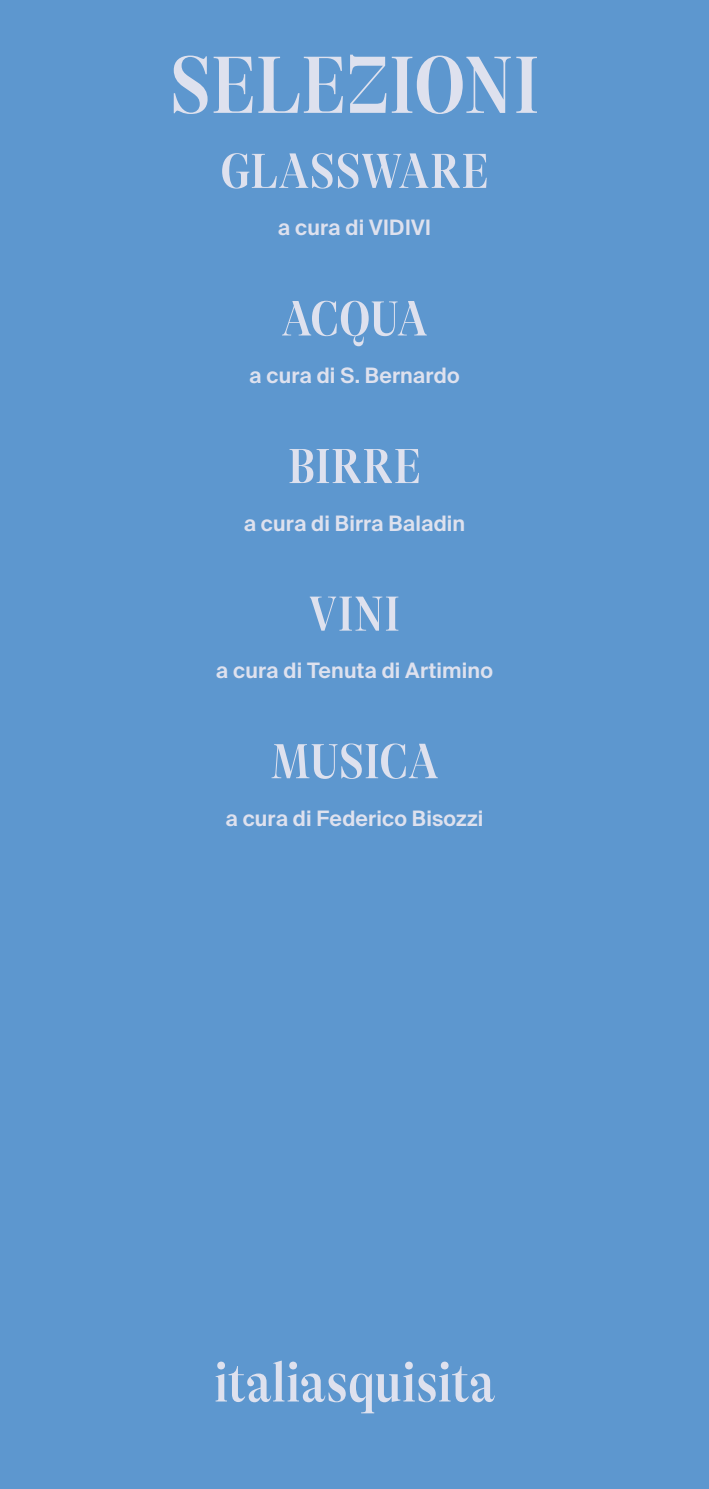
<style>
.page{position:relative;width:709px;height:1489px;background:#fff}
.page>*{position:absolute;margin:0;border:0;box-sizing:border-box;transform-origin:0 0}
.t1{font:500 condensed 82.5px "GT Alpina Fine";color:#dee1ee}
.t2{font:500 condensed 57.5px "GT Alpina Fine";letter-spacing:-.005em;color:#dee1ee}
.t3{font:500 condensed 50px "GT Alpina Fine";letter-spacing:.005em;color:#dee1ee}
.t4{font:600 21.25px "Suisse Intl";letter-spacing:.01em;color:#dee1ee}
</style>
<div class="page">
<div style="left:0;top:0;width:709px;height:1488px;background:#5d97cf"></div>
<h1 class="t1" style="left:170px;top:39px;width:371px">SELEZIONI</h1>
<h3 class="t3" style="left:220px;top:143px;width:270px">GLASSWARE</h3>
<p class="t4" style="left:278px;top:215px;width:154px">a cura di VIDIVI</p>
<h3 class="t3" style="left:281px;top:291px;width:148px">ACQUA</h3>
<p class="t4" style="left:249px;top:363px;width:212px">a cura di S. Bernardo</p>
<h3 class="t3" style="left:288px;top:438px;width:134px">BIRRE</h3>
<p class="t4" style="left:244px;top:510px;width:223px">a cura di Birra Baladin</p>
<h3 class="t3" style="left:309px;top:586px;width:92px">VINI</h3>
<p class="t4" style="left:216px;top:658px;width:278px">a cura di Tenuta di Artimino</p>
<h3 class="t3" style="left:270px;top:733px;width:170px">MUSICA</h3>
<p class="t4" style="left:225px;top:805px;width:259px">a cura di Federico Bisozzi</p>
<h2 class="t2" style="left:214px;top:1349px;width:282px">italiasquisita</h2>
</div>
